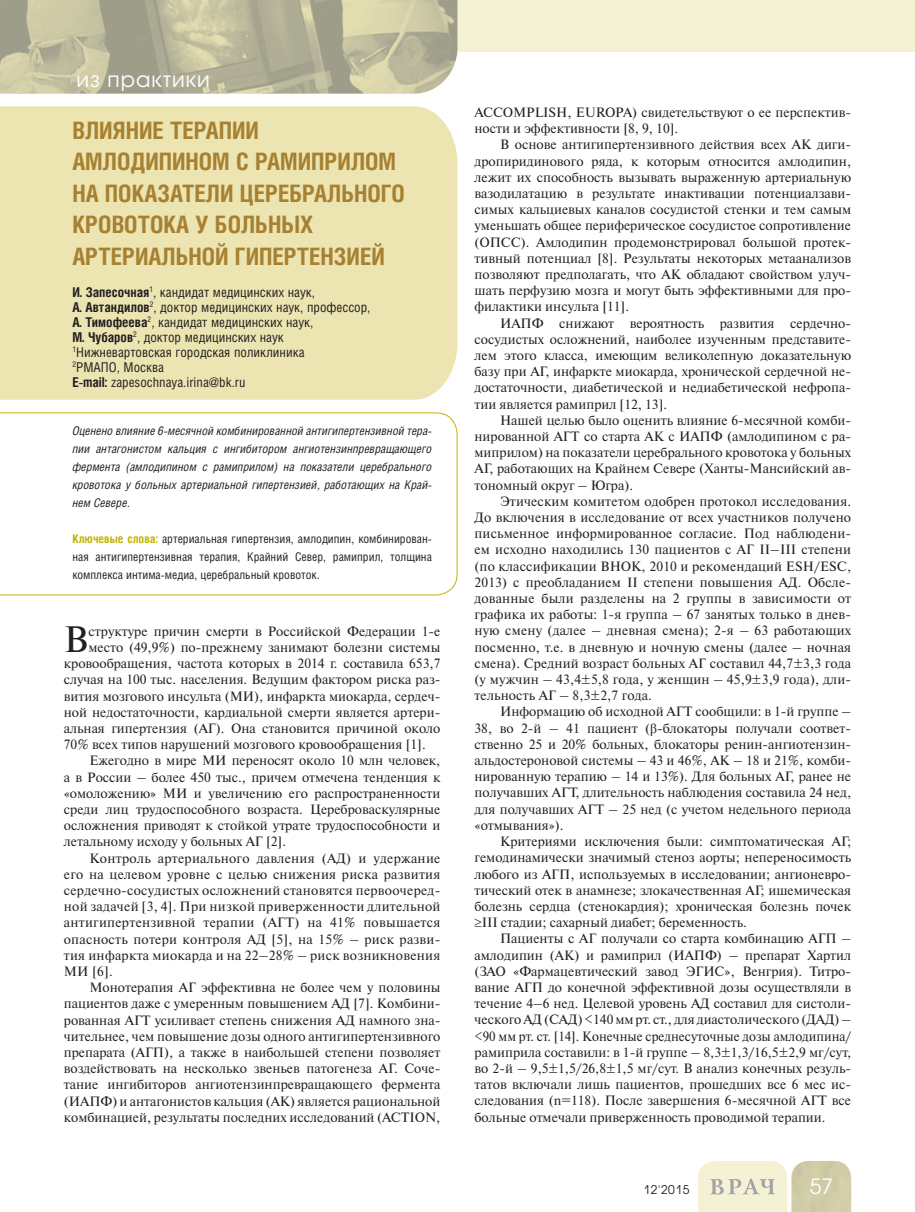
<style>
.page{position:relative;width:915px;height:1212px;background:#fff}
.page>*{position:absolute;margin:0;border:0;box-sizing:border-box;transform-origin:0 0}
.t1{font:36.6px "Newton C";color:#231f20}
.t2{font:700 24px/31.5px "Helios Cond";color:#a78131}
.t3{font:21px "Avant Garde Gothic C";letter-spacing:.05em;color:#fff}
.t4{font:13.5px/16.2px "Newton C";color:#231f20;text-align:justify}
.t5{font:13.5px "Newton C";letter-spacing:.02em;color:#231f20}
.t6{font:13.5px/15px "Helios Cond";color:#231f20}
.t7{font:italic 12px/18px "Helios Cond";color:#231f20;text-align:justify}
.t8{font:12px/18px "Helios Cond";color:#231f20;text-align:justify}
.t9{font:12px "Avant Garde Gothic C";letter-spacing:.05em;color:#231f20}
.s1{font-weight:700}
.s2{font-weight:700;color:#c1b400}
.s3{font-family:"Times New Roman"}
</style>
<div class="page">
<div style="left:0;top:0;width:914px;height:51px;background:#f5f1d5"></div>
<svg style="left:698px;top:1161px;width:152px;height:51px;background:#e3e0c4"></svg>
<svg style="left:0;top:0;width:414px;height:94px;background:#bab79a"></svg>
<img style="left:414px;top:0;width:43px;height:94px">
<div style="left:0;top:106px;width:457px;height:294px;background:#ece5b2"></div>
<svg style="left:0;top:412px;width:457px;height:184px"></svg>
<h3 class="t3" style="left:77px;top:70px;width:135px">из практики</h3>
<h2 class="t2" style="left:72px;top:117px;width:334px">ВЛИЯНИЕ ТЕРАПИИ<br>АМЛОДИПИНОМ С РАМИПРИЛОМ<br>НА ПОКАЗАТЕЛИ ЦЕРЕБРАЛЬНОГО<br>КРОВОТОКА У БОЛЬНЫХ<br>АРТЕРИАЛЬНОЙ ГИПЕРТЕНЗИЕЙ</h2>
<p class="t6" style="left:72px;top:286px;width:299px"><span class="s1">И. Запесочная</span><sup>1</sup>, кандидат медицинских наук,<br><span class="s1">А. Автандилов</span><sup>2</sup>, доктор медицинских наук, профессор, <span class="s1">А. Тимофеева</span><sup>2</sup>, кандидат медицинских наук,<br><span class="s1">М. Чубаров</span><sup>2</sup>, доктор медицинских наук <sup>1</sup>Нижневартовская городская поликлиника<br><sup>2</sup>РМАПО, Москва<br><span class="s1">E-mail:</span> zapesochnaya.irina@bk.ru</p>
<p class="t7" style="left:72px;top:423px;width:361px">Оценено влияние 6-месячной комбинированной антигипертензивной тера&shy;пии антагонистом кальция с ингибитором ангиотензинпревращающего фермента (амлодипином с рамиприлом) на показатели церебрального кровотока у больных артериальной гипертензией, работающих на Край&shy;нем Севере.</p>
<p class="t8" style="left:72px;top:531px;width:361px"><span class="s2">Ключевые слова:</span> артериальная гипертензия, амлодипин, комбинирован&shy;ная антигипертензивная терапия, Крайний Север, рамиприл, толщина комплекса интима-медиа, церебральный кровоток.</p>
<h1 class="t1" style="left:64px;top:626px;width:26px">В</h1>
<p class="t4" style="left:88px;top:624px;width:353px">структуре причин смерти в Российской Федерации 1-е</p>
<p class="t4" style="left:88px;top:641px;width:353px">место (49,9%) по-прежнему занимают болезни системы</p>
<p class="t4" style="left:64px;top:657px;width:378px">кровообращения, частота которых в 2014 г. составила 653,7</p>
<p class="t4" style="left:64px;top:673px;width:378px">случая на 100 тыс. населения. Ведущим фактором риска раз-</p>
<p class="t4" style="left:64px;top:689px;width:378px">вития мозгового инсульта (МИ), инфаркта миокарда, сердеч-</p>
<p class="t4" style="left:64px;top:705px;width:378px">ной недостаточности, кардиальной смерти является артери-</p>
<p class="t4" style="left:64px;top:722px;width:378px">альная гипертензия (АГ). Она становится причиной около</p>
<p class="t4" style="left:64px;top:738px;width:363px">70% всех типов нарушений мозгового кровообращения [1].</p>
<p class="t4" style="left:89px;top:754px;width:352px">Ежегодно в мире МИ переносят около 10 млн человек,</p>
<p class="t4" style="left:64px;top:770px;width:378px">а в России – более 450 тыс., причем отмечена тенденция к</p>
<p class="t4" style="left:64px;top:786px;width:378px">«омоложению» МИ и увеличению его распространенности</p>
<p class="t4" style="left:64px;top:803px;width:378px">среди лиц трудоспособного возраста. Цереброваскулярные</p>
<p class="t4" style="left:64px;top:819px;width:378px">осложнения приводят к стойкой утрате трудоспособности и</p>
<p class="t4" style="left:64px;top:835px;width:224px">летальному исходу у больных АГ [2].</p>
<p class="t5" style="left:89px;top:853px;width:352px">Контроль артериального давления (АД) и удержание</p>
<p class="t5" style="left:64px;top:869px;width:378px">его на целевом уровне с целью снижения риска развития</p>
<p class="t5" style="left:64px;top:885px;width:378px">сердечно-сосудистых осложнений становятся первоочеред-</p>
<p class="t5" style="left:64px;top:901px;width:378px">ной задачей [3, 4]. При низкой приверженности длительной</p>
<p class="t5" style="left:64px;top:918px;width:378px">антигипертензивной терапии (АГТ) на 41% повышается</p>
<p class="t5" style="left:64px;top:934px;width:378px">опасность потери контроля АД [5], на 15% – риск разви-</p>
<p class="t5" style="left:64px;top:950px;width:378px">тия инфаркта миокарда и на 22–28% – риск возникновения</p>
<p class="t4" style="left:64px;top:965px;width:51px">МИ [6].</p>
<p class="t4" style="left:89px;top:981px;width:352px">Монотерапия АГ эффективна не более чем у половины</p>
<p class="t4" style="left:64px;top:997px;width:378px">пациентов даже с умеренным повышением АД [7]. Комбини-</p>
<p class="t4" style="left:64px;top:1013px;width:378px">рованная АГТ усиливает степень снижения АД намного зна-</p>
<p class="t4" style="left:64px;top:1029px;width:378px">чительнее, чем повышение дозы одного антигипертензивного</p>
<p class="t4" style="left:64px;top:1046px;width:378px">препарата (АГП), а также в наибольшей степени позволяет</p>
<p class="t4" style="left:64px;top:1062px;width:378px">воздействовать на несколько звеньев патогенеза АГ. Соче-</p>
<p class="t4" style="left:64px;top:1078px;width:378px">тание ингибиторов ангиотензинпревращающего фермента</p>
<p class="t4" style="left:64px;top:1094px;width:378px">(ИАПФ) и антагонистов кальция (АК) является рациональной</p>
<p class="t4" style="left:64px;top:1110px;width:378px">комбинацией, результаты последних исследований (ACTION,</p>
<p class="t4" style="left:474px;top:106px;width:378px">ACCOMPLISH, EUROPA) свидетельствуют о ее перспектив&shy;ности и эффективности [8, 9, 10].</p>
<p class="t4" style="left:474px;top:138px;width:378px;text-indent:26px">В основе антигипертензивного действия всех АК диги&shy;дропиридинового ряда, к которым относится амлодипин, лежит их способность вызывать выраженную артериальную вазодилатацию в результате инактивации потенциалзави&shy;симых кальциевых каналов сосудистой стенки и тем самым уменьшать общее периферическое сосудистое сопротивление (ОПСС). Амлодипин продемонстрировал большой протек&shy;тивный потенциал [8]. Результаты некоторых метаанализов позволяют предполагать, что АК обладают свойством улуч&shy;шать перфузию мозга и могут быть эффективными для про&shy;филактики инсульта [11].</p>
<p class="t4" style="left:474px;top:316px;width:378px;text-indent:26px">ИАПФ снижают вероятность развития сердечно&shy;сосудистых осложнений, наиболее изученным представите&shy;лем этого класса, имеющим великолепную доказательную базу при АГ, инфаркте миокарда, хронической сердечной не&shy;достаточности, диабетической и недиабетической нефропа&shy;тии является рамиприл [12, 13].</p>
<p class="t4" style="left:474px;top:413px;width:378px;text-indent:26px">Нашей целью было оценить влияние 6-месячной комби&shy;нированной АГТ со старта АК с ИАПФ (амлодипином с ра&shy;миприлом) на показатели церебрального кровотока у больных АГ, работающих на Крайнем Севере (Ханты-Мансийский ав&shy;тономный округ – Югра).</p>
<p class="t4" style="left:474px;top:494px;width:378px;text-indent:26px">Этическим комитетом одобрен протокол исследования.<br>До включения в исследование от всех участников получено письменное информированное согласие. Под наблюдени&shy;ем исходно находились 130 пациентов с АГ II–III степени (по классификации ВНОК, 2010 и рекомендаций ESH/ESC, 2013) с преобладанием II степени повышения АД. Обсле&shy;дованные были разделены на 2 группы в зависимости от графика их работы: 1-я группа – 67 занятых только в днев&shy;ную смену (далее – дневная смена); 2-я – 63 работающих посменно, т.е. в дневную и ночную смены (далее – ночная смена). Средний возраст больных АГ составил 44,7±3,3 года (у мужчин – 43,4±5,8 года, у женщин – 45,9±3,9 года), дли&shy;тельность АГ – 8,3±2,7 года.</p>
<p class="t4" style="left:474px;top:705px;width:378px;text-indent:26px">Информацию об исходной АГТ сообщили: в 1-й группе – 38, во 2-й – 41 пациент (<span class="s3">β</span>-блокаторы получали соответ&shy;ственно 25 и 20% больных, блокаторы ренин-ангиотензин&shy;альдостероновой системы – 43 и 46%, АК – 18 и 21%, комби&shy;нированную терапию – 14 и 13%). Для больных АГ, ранее не получавших АГТ, длительность наблюдения составила 24 нед, для получавших АГТ – 25 нед (с учетом недельного периода «отмывания»).</p>
<p class="t4" style="left:474px;top:835px;width:378px;text-indent:26px">Критериями исключения были: симптоматическая АГ; гемодинамически значимый стеноз аорты; непереносимость любого из АГП, используемых в исследовании; ангионевро&shy;тический отек в анамнезе; злокачественная АГ; ишемическая болезнь сердца (стенокардия); хроническая болезнь почек ≥III стадии; сахарный диабет; беременность.</p>
<p class="t4" style="left:474px;top:932px;width:378px;text-indent:26px">Пациенты с АГ получали со старта комбинацию АГП – амлодипин (АК) и рамиприл (ИАПФ) – препарат Хартил (ЗАО «Фармацевтический завод ЭГИС», Венгрия). Титро&shy;вание АГП до конечной эффективной дозы осуществляли в течение 4–6 нед. Целевой уровень АД составил для систоли&shy;ческого АД (САД) &lt;140 мм рт. ст., для диастолического (ДАД) – &lt;90 мм рт. ст. [14]. Конечные среднесуточные дозы амлодипина/ рамиприла составили: в 1-й группе – 8,3±1,3/16,5±2,9 мг/сут, во 2-й – 9,5±1,5/26,8±1,5 мг/сут. В анализ конечных резуль&shy;татов включали лишь пациентов, прошедших все 6 мес ис&shy;следования (n=118). После завершения 6-месячной АГТ все больные отмечали приверженность проводимой терапии.</p>
<p class="t9" style="left:643px;top:1184px;width:47px">12'2015</p>
<h3 class="t3" style="left:809px;top:1177px;width:25px">57</h3>
</div>
